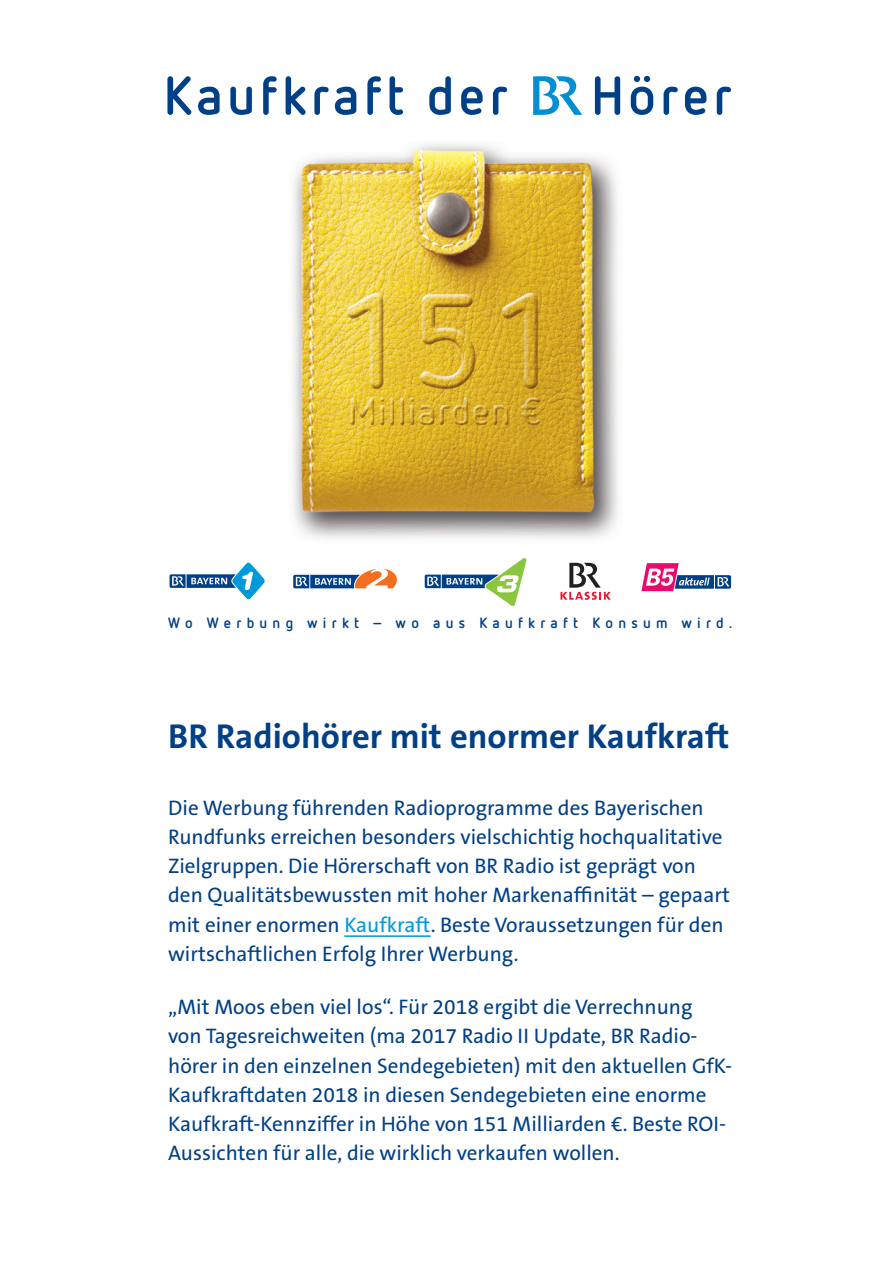
<style>
.page{position:relative;width:893px;height:1263px;background:#fff}
.page>*{position:absolute;margin:0;border:0;box-sizing:border-box;transform-origin:0 0}
.t1{font:700 53.55px "Netto OT";letter-spacing:.085em;color:#014086}
.t2{font:700 34.65px "The Sans B7";color:#014086}
.t3{font:21.15px/29.2px "The Sans B5 Plain";color:#014086}
.t4{font:700 14.85px "Netto OT";letter-spacing:.355em;color:#014086}
.s1{color:#0099da}
</style>
<div class="page">
<svg style="left:533px;top:76px;width:49px;height:39px"></svg>
<hr style="left:344px;top:935px;width:87px;height:2px;background:#0099da">
<img style="left:293px;top:144px;width:326px;height:419px">
<svg style="left:169px;top:562px;width:96px;height:38px"></svg>
<svg style="left:293px;top:568px;width:104px;height:21px"></svg>
<svg style="left:424px;top:557px;width:103px;height:49px"></svg>
<svg style="left:560px;top:563px;width:51px;height:37px"></svg>
<svg style="left:641px;top:563px;width:91px;height:29px"></svg>
<h1 class="t1" style="left:164px;top:62px;width:346px">Kaufkraft der</h1>
<h1 class="t1" style="left:591px;top:62px;width:142px">Hörer</h1>
<p class="t4" style="left:168px;top:613px;width:565px">Wo Werbung wirkt – wo aus Kaufkraft Konsum wird.</p>
<h2 class="t2" style="left:168px;top:717px;width:563px">BR Radiohörer mit enormer Kaufkraft</h2>
<p class="t3" style="left:168px;top:793px;width:563px">Die Werbung führenden Radioprogramme des Bayerischen Rundfunks erreichen besonders vielschichtig hochqualitative Zielgruppen. Die Hörerschaft von BR Radio ist geprägt von den Qualitätsbewussten mit hoher Markenaffinität – gepaart mit einer enormen <span class="s1">Kaufkraft</span>. Beste Voraussetzungen für den wirtschaftlichen Erfolg Ihrer Werbung.</p>
<p class="t3" style="left:168px;top:993px;width:565px">„Mit Moos eben viel los“. Für 2018 ergibt die Verrechnung<br>von Tagesreichweiten (ma 2017 Radio II Update, BR Radio&shy;hörer in den einzelnen Sendegebieten) mit den aktuellen GfK-Kaufkraftdaten 2018 in diesen Sendegebieten eine enorme Kaufkraft-Kennziffer in Höhe von 151 Milliarden €. Beste ROI-Aussichten für alle, die wirklich verkaufen wollen.</p>
</div>
